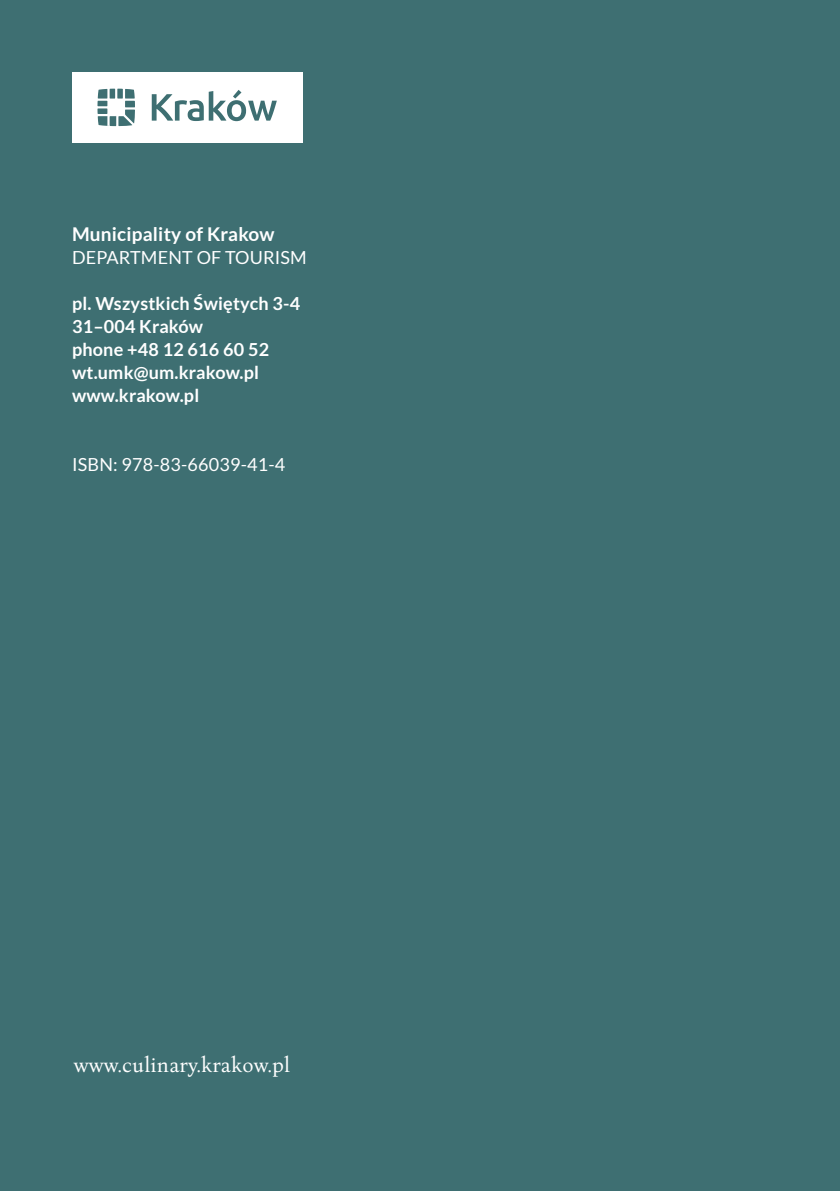
<style>
.page{position:relative;width:840px;height:1191px;background:#fff}
.page>*{position:absolute;margin:0;border:0;box-sizing:border-box;transform-origin:0 0}
.t1{font:21px "Bona Nova";letter-spacing:.01em;color:#fff}
.t2{font:700 19px "Lato";letter-spacing:.01em;color:#fff}
.t3{font:700 18px/23px "Lato";letter-spacing:.01em;color:#fff}
.t4{font:18px "Lato";letter-spacing:.01em;color:#fff}
</style>
<div class="page">
<div style="left:0;top:0;width:839px;height:1191px;background:#3e6f72"></div>
<div style="left:72px;top:72px;width:230px;height:71px;background:#fff"></div>
<svg style="left:97px;top:89px;width:38px;height:37px"></svg>
<svg style="left:152px;top:90px;width:125px;height:31px"></svg>
<p class="t2" style="left:72px;top:223px;width:204px">Municipality of Krakow</p>
<p class="t4" style="left:72px;top:247px;width:236px">DEPARTMENT OF TOURISM</p>
<p class="t3" style="left:72px;top:292px;width:230px">pl. Wszystkich Świętych 3-4<br>31–004 Kraków<br>phone +48 12 616 60 52 wt.umk@um.krakow.pl www.krakow.pl</p>
<p class="t4" style="left:72px;top:454px;width:214px">ISBN: 978-83-66039-41-4</p>
<p class="t1" style="left:74px;top:1052px;width:218px">www.culinary.krakow.pl</p>
</div>
